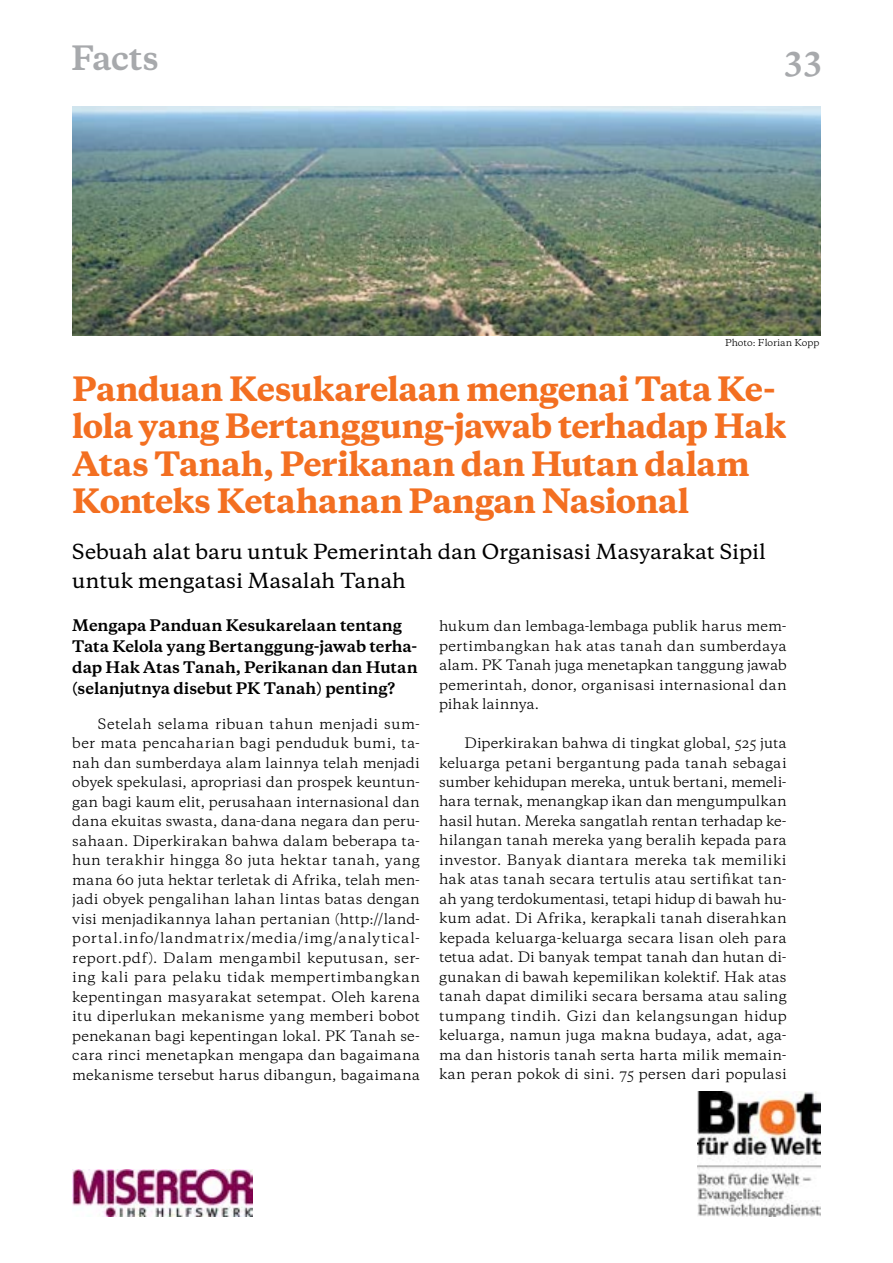
<style>
.page{position:relative;width:893px;height:1263px;background:#fff}
.page>*{position:absolute;margin:0;border:0;box-sizing:border-box;transform-origin:0 0}
.t1{font:800 31.5px/37.5px "Copernicus";letter-spacing:-.015em;color:#f36f21}
.t2{font:700 31.5px "Copernicus";letter-spacing:-.015em;color:#a7a9ac}
.t3{font:500 19.5px/28.5px "Copernicus";color:#000}
.t4{font:700 15px/21px "Copernicus";color:#000}
.t5{font:13.5px/19.5px "Copernicus";letter-spacing:.015em;color:#000;text-align:justify}
.t6{font:9px "Copernicus";color:#000}
</style>
<div class="page">
<img style="left:697px;top:1092px;width:124px;height:124px">
<img style="left:72px;top:1169px;width:180px;height:47px">
<img style="left:72px;top:106px;width:749px;height:230px">
<h1 class="t2" style="left:71px;top:37px;width:89px">Facts</h1>
<h1 class="t2" style="left:783px;top:37px;width:43px">33</h1>
<p class="t6" style="left:725px;top:337px;width:96px">Photo: Florian Kopp</p>
<h1 class="t1" style="left:72px;top:371px;width:715px">Panduan Kesukarelaan mengenai Tata Ke&shy;lola yang Bertanggung-jawab terhadap Hak Atas Tanah, Perikanan dan Hutan dalam Konteks Ketahanan Pangan Nasional</h1>
<h2 class="t3" style="left:72px;top:537px;width:695px">Sebuah alat baru untuk Pemerintah dan Organisasi Masyarakat Sipil untuk mengatasi Masalah Tanah</h2>
<p class="t4" style="left:72px;top:615px;width:347px">Mengapa Panduan Kesukarelaan tentang Tata Kelola yang Bertanggung-jawab terha&shy;dap Hak Atas Tanah, Perikanan dan Hutan (selanjutnya disebut PK Tanah) penting?</p>
<p class="t5" style="left:72px;top:714px;width:349px;text-indent:26px">Setelah selama ribuan tahun menjadi sum&shy;ber mata pencaharian bagi penduduk bumi, ta&shy;nah dan sumberdaya alam lainnya telah menjadi obyek spekulasi, apropriasi dan prospek keuntun&shy;gan bagi kaum elit, perusahaan internasional dan dana ekuitas swasta, dana-dana negara dan peru&shy;sahaan. Diperkirakan bahwa dalam beberapa ta&shy;hun terakhir hingga 80 juta hektar tanah, yang mana 60 juta hektar terletak di Afrika, telah men&shy;jadi obyek pengalihan lahan lintas batas dengan visi menjadikannya lahan pertanian (http://land&shy;portal.info/landmatrix/media/img/analytical&shy;report.pdf). Dalam mengambil keputusan, ser&shy;ing kali para pelaku tidak mempertimbangkan kepentingan masyarakat setempat. Oleh karena itu diperlukan mekanisme yang memberi bobot penekanan bagi kepentingan lokal. PK Tanah se&shy;cara rinci menetapkan mengapa dan bagaimana mekanisme tersebut harus dibangun, bagaimana</p>
<p class="t5" style="left:439px;top:616px;width:349px">hukum dan lembaga-lembaga publik harus mem&shy;pertimbangkan hak atas tanah dan sumberdaya alam. PK Tanah juga menetapkan tanggung jawab pemerintah, donor, organisasi internasional dan pihak lainnya.</p>
<p class="t5" style="left:439px;top:733px;width:349px;text-indent:26px">Diperkirakan bahwa di tingkat global, 525 juta keluarga petani bergantung pada tanah sebagai sumber kehidupan mereka, untuk bertani, memeli&shy;hara ternak, menangkap ikan dan mengumpulkan hasil hutan. Mereka sangatlah rentan terhadap ke&shy;hilangan tanah mereka yang beralih kepada para investor. Banyak diantara mereka tak memiliki hak atas tanah secara tertulis atau sertifikat tan&shy;ah yang terdokumentasi, tetapi hidup di bawah hu&shy;kum adat. Di Afrika, kerapkali tanah diserahkan kepada keluarga-keluarga secara lisan oleh para tetua adat. Di banyak tempat tanah dan hutan di&shy;gunakan di bawah kepemilikan kolektif. Hak atas tanah dapat dimiliki secara bersama atau saling tumpang tindih. Gizi dan kelangsungan hidup keluarga, namun juga makna budaya, adat, aga&shy;ma dan historis tanah serta harta milik memain&shy;kan peran pokok di sini. 75 persen dari populasi</p>
</div>
